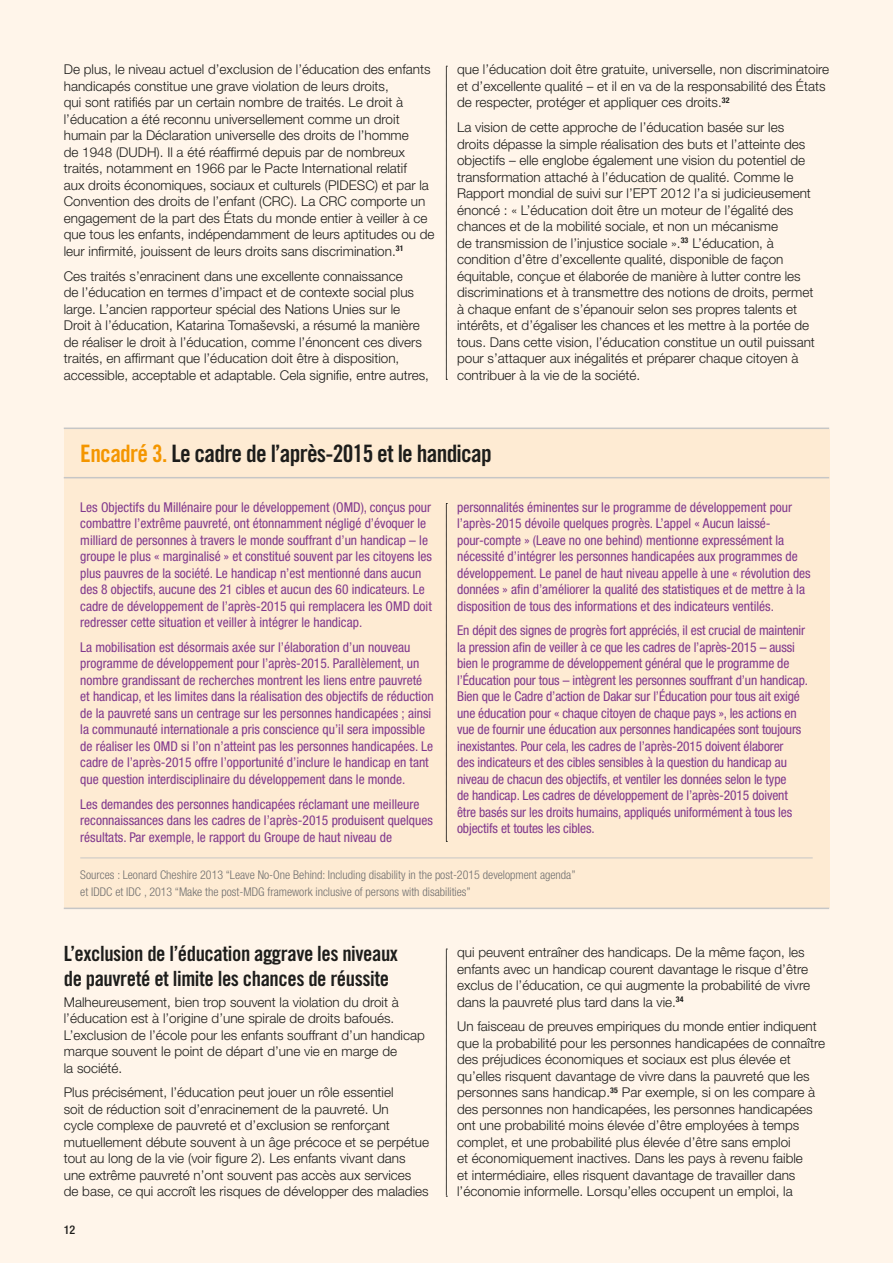
<style>
.page{position:relative;width:893px;height:1263px;background:#fff5ea}
.page>*{position:absolute;margin:0;border:0;box-sizing:border-box;transform-origin:0 0}
.t1{font:24px "Trade Gothic Bold Cond Twenty";letter-spacing:-.03em;color:#1d1d1b}
.t2{font:21px/24.8px "Trade Gothic Bold Cond Twenty";letter-spacing:-.02em;color:#1d1d1b}
.t3{font:300 13.5px/16.5px "Helvetica Neue LT Std";color:#1d1d1b}
.t4{font:condensed 13.5px/16.5px "Helvetica Neue LT Std";color:#80388d}
.t5{font:300 condensed 12px/16.5px "Helvetica Neue LT Std";color:#706f6f}
.t6{font:500 condensed 12px "Helvetica Neue LT Std";color:#1d1d1b}
.s1{color:#f49600}
</style>
<div class="page">
<div style="left:64px;top:429px;width:765px;height:479px;background:#feebd3"></div>
<hr style="left:64px;top:428px;width:765px;height:1px;background:#c6c6c6">
<hr style="left:64px;top:477px;width:765px;height:1px;background:#c6c6c6">
<hr style="left:80px;top:858px;width:733px;height:1px;background:#c6c6c6">
<hr style="left:64px;top:908px;width:765px;height:1px;background:#c6c6c6">
<svg style="left:446px;top:66px;width:1px;height:314px"></svg>
<svg style="left:446px;top:503px;width:1px;height:339px"></svg>
<svg style="left:446px;top:949px;width:1px;height:248px"></svg>
<p class="t3" style="left:64px;top:61px;width:372px">De plus, le niveau actuel d’exclusion de l’éducation des enfants handicapés constitue une grave violation de leurs droits,<br>qui sont ratifiés par un certain nombre de traités. Le droit à l’éducation a été reconnu universellement comme un droit humain par la Déclaration universelle des droits de l’homme<br>de 1948 (DUDH). Il a été réaffirmé depuis par de nombreux traités, notamment en 1966 par le Pacte International relatif<br>aux droits économiques, sociaux et culturels (PIDESC) et par la Convention des droits de l’enfant (CRC). La CRC comporte un engagement de la part des États du monde entier à veiller à ce que tous les enfants, indépendamment de leurs aptitudes ou de leur infirmité, jouissent de leurs droits sans discrimination.<sup>31</sup></p>
<p class="t3" style="left:64px;top:267px;width:367px">Ces traités s’enracinent dans une excellente connaissance<br>de l’éducation en termes d’impact et de contexte social plus large. L’ancien rapporteur spécial des Nations Unies sur le Droit à l’éducation, Katarina Tomaševski, a résumé la manière de réaliser le droit à l’éducation, comme l’énoncent ces divers traités, en affirmant que l’éducation doit être à disposition, accessible, acceptable et adaptable. Cela signifie, entre autres,</p>
<p class="t3" style="left:457px;top:61px;width:374px">que l’éducation doit être gratuite, universelle, non discriminatoire et d’excellente qualité – et il en va de la responsabilité des États de respecter, protéger et appliquer ces droits.<sup>32</sup></p>
<p class="t3" style="left:457px;top:119px;width:359px">La vision de cette approche de l’éducation basée sur les droits dépasse la simple réalisation des buts et l’atteinte des objectifs – elle englobe également une vision du potentiel de transformation attaché à l’éducation de qualité. Comme le Rapport mondial de suivi sur l’EPT 2012 l’a si judicieusement énoncé : « L’éducation doit être un moteur de l’égalité des chances et de la mobilité sociale, et non un mécanisme<br>de transmission de l’injustice sociale ».<sup>33</sup> L’éducation, à condition d’être d’excellente qualité, disponible de façon équitable, conçue et élaborée de manière à lutter contre les discriminations et à transmettre des notions de droits, permet à chaque enfant de s’épanouir selon ses propres talents et intérêts, et d’égaliser les chances et les mettre à la portée de tous. Dans cette vision, l’éducation constitue un outil puissant pour s’attaquer aux inégalités et préparer chaque citoyen à contribuer à la vie de la société.</p>
<h1 class="t1" style="left:80px;top:439px;width:413px"><span class="s1">Encadré 3.</span> Le cadre de l’après-2015 et le handicap</h1>
<p class="t4" style="left:80px;top:498px;width:353px">Les Objectifs du Millénaire pour le développement (OMD), conçus pour combattre l’extrême pauvreté, ont étonnamment négligé d’évoquer le milliard de personnes à travers le monde souffrant d’un handicap – le groupe le plus « marginalisé » et constitué souvent par les citoyens les plus pauvres de la société. Le handicap n’est mentionné dans aucun des 8 objectifs, aucune des 21 cibles et aucun des 60 indicateurs. Le cadre de développement de l’après-2015 qui remplacera les OMD doit redresser cette situation et veiller à intégrer le handicap.</p>
<p class="t4" style="left:80px;top:639px;width:355px">La mobilisation est désormais axée sur l’élaboration d’un nouveau programme de développement pour l’après-2015. Parallèlement, un nombre grandissant de recherches montrent les liens entre pauvreté et handicap, et les limites dans la réalisation des objectifs de réduction de la pauvreté sans un centrage sur les personnes handicapées ; ainsi la communauté internationale a pris conscience qu’il sera impossible de réaliser les OMD si l’on n’atteint pas les personnes handicapées. Le cadre de l’après-2015 offre l’opportunité d’inclure le handicap en tant que question interdisciplinaire du développement dans le monde.</p>
<p class="t4" style="left:80px;top:795px;width:354px">Les demandes des personnes handicapées réclamant une meilleure reconnaissances dans les cadres de l’après-2015 produisent quelques résultats. Par exemple, le rapport du Groupe de haut niveau de</p>
<p class="t4" style="left:457px;top:498px;width:355px">personnalités éminentes sur le programme de développement pour l’après-2015 dévoile quelques progrès. L’appel « Aucun laissé&shy;pour-compte » (Leave no one behind) mentionne expressément la nécessité d’intégrer les personnes handicapées aux programmes de développement. Le panel de haut niveau appelle à une « révolution des données » afin d’améliorer la qualité des statistiques et de mettre à la disposition de tous des informations et des indicateurs ventilés.</p>
<p class="t4" style="left:457px;top:622px;width:352px">En dépit des signes de progrès fort appréciés, il est crucial de maintenir la pression afin de veiller à ce que les cadres de l’après-2015 – aussi bien le programme de développement général que le programme de l’Éducation pour tous – intègrent les personnes souffrant d’un handicap.<br>Bien que le Cadre d’action de Dakar sur l’Éducation pour tous ait exigé une éducation pour « chaque citoyen de chaque pays », les actions en vue de fournir une éducation aux personnes handicapées sont toujours inexistantes. Pour cela, les cadres de l’après-2015 doivent élaborer<br>des indicateurs et des cibles sensibles à la question du handicap au niveau de chacun des objectifs, et ventiler les données selon le type<br>de handicap. Les cadres de développement de l’après-2015 doivent être basés sur les droits humains, appliqués uniformément à tous les objectifs et toutes les cibles.</p>
<p class="t5" style="left:80px;top:866px;width:497px">Sources : Leonard Cheshire 2013 “Leave No-One Behind: Including disability in the post-2015 development agenda” et IDDC et IDC , 2013 “Make the post-MDG framework inclusive of persons with disabilities”</p>
<h2 class="t2" style="left:64px;top:941px;width:336px">L’exclusion de l’éducation aggrave les niveaux de pauvreté et limite les chances de réussite</h2>
<p class="t3" style="left:64px;top:993px;width:363px">Malheureusement, bien trop souvent la violation du droit à l’éducation est à l’origine d’une spirale de droits bafoués.<br>L’exclusion de l’école pour les enfants souffrant d’un handicap marque souvent le point de départ d’une vie en marge de<br>la société.</p>
<p class="t3" style="left:64px;top:1084px;width:367px">Plus précisément, l’éducation peut jouer un rôle essentiel<br>soit de réduction soit d’enracinement de la pauvreté. Un<br>cycle complexe de pauvreté et d’exclusion se renforçant mutuellement débute souvent à un âge précoce et se perpétue tout au long de la vie (voir figure 2). Les enfants vivant dans une extrême pauvreté n’ont souvent pas accès aux services de base, ce qui accroît les risques de développer des maladies</p>
<p class="t6" style="left:64px;top:1222px;width:13px">12</p>
<p class="t3" style="left:457px;top:944px;width:354px">qui peuvent entraîner des handicaps. De la même façon, les enfants avec un handicap courent davantage le risque d’être exclus de l’éducation, ce qui augmente la probabilité de vivre dans la pauvreté plus tard dans la vie.<sup>34</sup></p>
<p class="t3" style="left:457px;top:1018px;width:369px">Un faisceau de preuves empiriques du monde entier indiquent que la probabilité pour les personnes handicapées de connaître des préjudices économiques et sociaux est plus élevée et qu’elles risquent davantage de vivre dans la pauvreté que les personnes sans handicap.<sup>35</sup> Par exemple, si on les compare à des personnes non handicapées, les personnes handicapées ont une probabilité moins élevée d’être employées à temps complet, et une probabilité plus élevée d’être sans emploi<br>et économiquement inactives. Dans les pays à revenu faible<br>et intermédiaire, elles risquent davantage de travailler dans l’économie informelle. Lorsqu’elles occupent un emploi, la</p>
</div>
